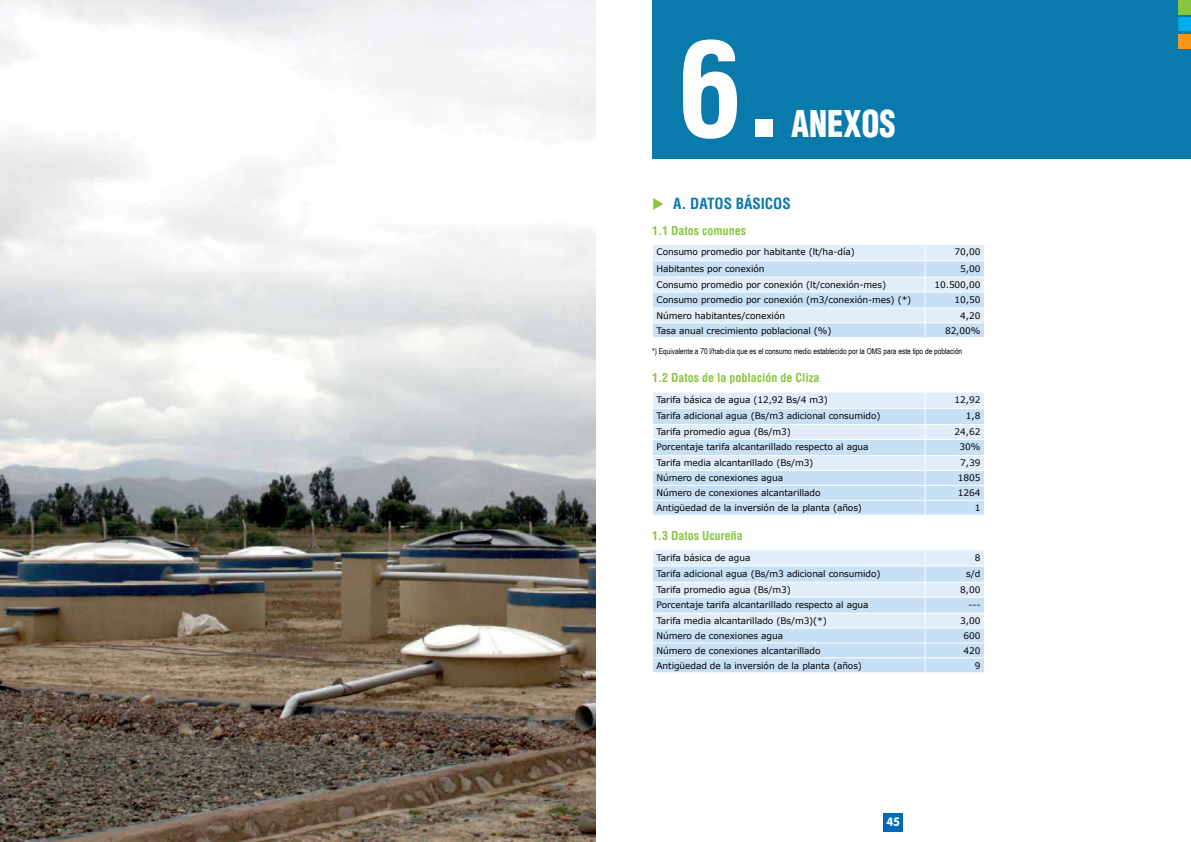
<style>
.page{position:relative;width:1191px;height:842px;background:#fff}
.page>*{position:absolute;margin:0;border:0;box-sizing:border-box;transform-origin:0 0}
.t1{font:700 condensed 129.4px "Helvetica LT Std";color:#fff}
.t2{font:900 condensed 36px "Helvetica LT Std";color:#fff;scale:.9 1}
.t3{font:700 condensed 15px "Helvetica LT Std";color:#097aac}
.t4{font:700 condensed 12px "Helvetica LT Std";color:#88c540}
.t5{font:700 12px "VAG Rounded Std";color:#fff}
.t6{font:9px "Verdana";letter-spacing:-.01em;color:#000}
.t7{font:8px "Arial Narrow";color:#000}
</style>
<div class="page">
<div style="left:883px;top:813px;width:19px;height:18px;background:#006ab6"></div>
<div style="left:652px;top:0;width:539px;height:159px;background:#097aac"></div>
<div style="left:1178px;top:0;width:13px;height:14px;background:#88c540"></div>
<div style="left:1178px;top:17px;width:13px;height:14px;background:#00aeef"></div>
<div style="left:1178px;top:34px;width:13px;height:14px;background:#f8971d"></div>
<svg style="left:653px;top:245px;width:331px;height:93px;background:#d6e8f7"></svg>
<hr style="left:652px;top:323px;width:273px;height:1px;background:#fff">
<hr style="left:925px;top:323px;width:59px;height:1px;background:#fff">
<svg style="left:653px;top:392px;width:331px;height:123px;background:#d3e6f6"></svg>
<hr style="left:652px;top:470px;width:273px;height:1px;background:#fff">
<hr style="left:925px;top:470px;width:59px;height:1px;background:#fff">
<svg style="left:653px;top:550px;width:331px;height:123px;background:#d3e6f6"></svg>
<hr style="left:652px;top:628px;width:273px;height:1px;background:#fff">
<hr style="left:925px;top:628px;width:59px;height:1px;background:#fff">
<img style="left:0;top:0;width:595px;height:842px">
<h1 class="t1" style="left:677px;top:9px;width:109px">6.</h1>
<h2 class="t2" style="left:791px;top:101px;width:118px">ANEXOS</h2>
<h3 class="t3" style="left:673px;top:194px;width:119px">A. DATOS BÁSICOS</h3>
<h3 class="t4" style="left:652px;top:223px;width:95px">1.1 Datos comunes</h3>
<p class="t6" style="left:656px;top:246px;width:200px">Consumo promedio por habitante (lt/ha-día)</p>
<p class="t6" style="left:954px;top:246px;width:27px">70,00</p>
<p class="t6" style="left:656px;top:262px;width:109px">Habitantes por conexión</p>
<p class="t6" style="left:960px;top:262px;width:22px">5,00</p>
<p class="t6" style="left:656px;top:278px;width:231px">Consumo promedio por conexión (lt/conexión-mes)</p>
<p class="t6" style="left:934px;top:278px;width:47px">10.500,00</p>
<p class="t6" style="left:656px;top:293px;width:256px">Consumo promedio por conexión (m3/conexión-mes) (*)</p>
<p class="t6" style="left:954px;top:293px;width:27px">10,50</p>
<p class="t6" style="left:656px;top:309px;width:130px">Número habitantes/conexión</p>
<p class="t6" style="left:960px;top:309px;width:22px">4,20</p>
<p class="t6" style="left:656px;top:324px;width:176px">Tasa anual crecimiento poblacional (%)</p>
<p class="t6" style="left:945px;top:324px;width:37px">82,00%</p>
<p class="t7" style="left:652px;top:345px;width:311px">*) Equivalente a 70 l/hab-día que es el consumo medio establecido por la OMS para este tipo de población</p>
<h3 class="t4" style="left:652px;top:370px;width:169px">1.2 Datos de la población de Cliza</h3>
<p class="t6" style="left:656px;top:393px;width:173px">Tarifa básica de agua (12,92 Bs/4 m3)</p>
<p class="t6" style="left:954px;top:393px;width:27px">12,92</p>
<p class="t6" style="left:656px;top:410px;width:225px">Tarifa adicional agua (Bs/m3 adicional consumido)</p>
<p class="t6" style="left:966px;top:410px;width:16px">1,8</p>
<p class="t6" style="left:656px;top:426px;width:136px">Tarifa promedio agua (Bs/m3)</p>
<p class="t6" style="left:954px;top:426px;width:27px">24,62</p>
<p class="t6" style="left:656px;top:441px;width:213px">Porcentaje tarifa alcantarillado respecto al agua</p>
<p class="t6" style="left:959px;top:441px;width:22px">30%</p>
<p class="t6" style="left:656px;top:457px;width:158px">Tarifa media alcantarillado (Bs/m3)</p>
<p class="t6" style="left:960px;top:457px;width:22px">7,39</p>
<p class="t6" style="left:656px;top:472px;width:128px">Número de conexiones agua</p>
<p class="t6" style="left:957px;top:472px;width:24px">1805</p>
<p class="t6" style="left:656px;top:487px;width:165px">Número de conexiones alcantarillado</p>
<p class="t6" style="left:957px;top:487px;width:24px">1264</p>
<p class="t6" style="left:656px;top:502px;width:207px">Antigüedad de la inversión de la planta (años)</p>
<p class="t6" style="left:974px;top:502px;width:7px">1</p>
<h3 class="t4" style="left:652px;top:528px;width:92px">1.3 Datos Ucureña</h3>
<p class="t6" style="left:656px;top:551px;width:95px">Tarifa básica de agua</p>
<p class="t6" style="left:974px;top:551px;width:7px">8</p>
<p class="t6" style="left:656px;top:567px;width:225px">Tarifa adicional agua (Bs/m3 adicional consumido)</p>
<p class="t6" style="left:966px;top:567px;width:16px">s/d</p>
<p class="t6" style="left:656px;top:584px;width:136px">Tarifa promedio agua (Bs/m3)</p>
<p class="t6" style="left:960px;top:584px;width:22px">8,00</p>
<p class="t6" style="left:656px;top:598px;width:213px">Porcentaje tarifa alcantarillado respecto al agua</p>
<p class="t6" style="left:968px;top:598px;width:14px">---</p>
<p class="t6" style="left:656px;top:615px;width:172px">Tarifa media alcantarillado (Bs/m3)(*)</p>
<p class="t6" style="left:960px;top:615px;width:22px">3,00</p>
<p class="t6" style="left:656px;top:629px;width:128px">Número de conexiones agua</p>
<p class="t6" style="left:963px;top:629px;width:18px">600</p>
<p class="t6" style="left:656px;top:644px;width:165px">Número de conexiones alcantarillado</p>
<p class="t6" style="left:963px;top:644px;width:18px">420</p>
<p class="t6" style="left:656px;top:659px;width:207px">Antigüedad de la inversión de la planta (años)</p>
<p class="t6" style="left:974px;top:659px;width:7px">9</p>
<h3 class="t5" style="left:886px;top:814px;width:15px">45</h3>
</div>
